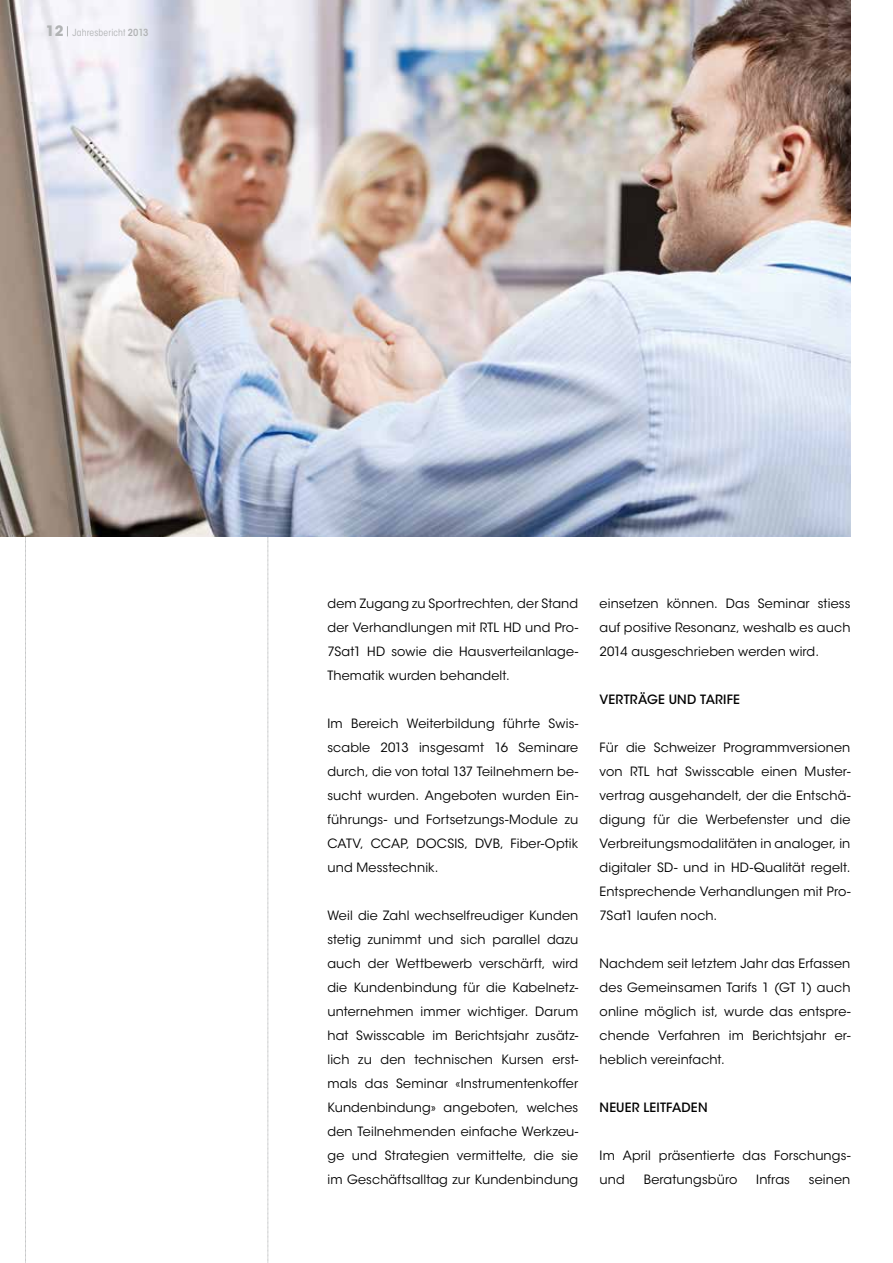
<style>
.page{position:relative;width:893px;height:1263px;background:#fff}
.page>*{position:absolute;margin:0;border:0;box-sizing:border-box;transform-origin:0 0}
.t1{font:12.75px/24px "ITC Avant Garde Std";letter-spacing:.015em;color:#000;text-align:justify}
.t2{font:500 12.75px "ITC Avant Garde Std";letter-spacing:.015em;color:#000}
.t3{font:condensed 9.75px "ITC Avant Garde Std";letter-spacing:.02em;color:#b1b3b4}
.s1{font-weight:700;font-stretch:normal;font-size:14.25px}
.s2{font-weight:600}
</style>
<div class="page">
<svg style="left:25px;top:537px;width:1px;height:726px"></svg>
<svg style="left:268px;top:537px;width:1px;height:726px"></svg>
<img style="left:0;top:0;width:850px;height:537px">
<p class="t3" style="left:46px;top:27px;width:104px"><span class="s1">12</span> Jahresbericht <span class="s2">2013</span></p>
<p class="t1" style="left:327px;top:592px;width:252px">dem Zugang zu Sportrechten, der Stand der Verhandlungen mit RTL HD und Pro-7Sat1 HD sowie die Hausverteilanlage-Thematik wurden behandelt.</p>
<p class="t1" style="left:327px;top:712px;width:252px">Im Bereich Weiterbildung führte Swis&shy;scable 2013 insgesamt 16 Seminare durch, die von total 137 Teilnehmern be&shy;sucht wurden. Angeboten wurden Ein&shy;führungs- und Fortsetzungs-Module zu CATV, CCAP, DOCSIS, DVB, Fiber-Optik und Messtechnik.</p>
<p class="t1" style="left:327px;top:904px;width:252px">Weil die Zahl wechselfreudiger Kunden stetig zunimmt und sich parallel dazu auch der Wettbewerb verschärft, wird die Kundenbindung für die Kabelnetz&shy;unternehmen immer wichtiger. Darum hat Swisscable im Berichtsjahr zusätz&shy;lich zu den technischen Kursen erst&shy;mals das Seminar «Instrumentenkoffer Kundenbindung» angeboten, welches den Teilnehmenden einfache Werkzeu&shy;ge und Strategien vermittelte, die sie im Geschäftsalltag zur Kundenbindung</p>
<p class="t1" style="left:600px;top:592px;width:252px">einsetzen können. Das Seminar stiess auf positive Resonanz, weshalb es auch 2014 ausgeschrieben werden wird.</p>
<p class="t2" style="left:600px;top:691px;width:142px">VERTRÄGE UND TARIFE</p>
<p class="t1" style="left:600px;top:736px;width:252px;text-align:left">Für die Schweizer Programmversionen von RTL hat Swisscable einen Muster&shy;vertrag ausgehandelt, der die Entschä&shy;digung für die Werbefenster und die Verbreitungsmodalitäten in analoger, in digitaler SD- und in HD-Qualität regelt.<br>Entsprechende Verhandlungen mit Pro-7Sat1 laufen noch.</p>
<p class="t1" style="left:600px;top:952px;width:252px">Nachdem seit letztem Jahr das Erfassen des Gemeinsamen Tarifs 1 (GT 1) auch online möglich ist, wurde das entspre&shy;chende Verfahren im Berichtsjahr er&shy;heblich vereinfacht.</p>
<p class="t2" style="left:600px;top:1099px;width:110px">NEUER LEITFADEN</p>
<p class="t1" style="left:600px;top:1144px;width:252px">Im April präsentierte das Forschungs&shy;und</p>
<p class="t1" style="left:644px;top:1168px;width:95px">Beratungsbüro</p>
<p class="t1" style="left:756px;top:1168px;width:35px">Infras</p>
<p class="t1" style="left:809px;top:1168px;width:43px">seinen</p>
</div>
